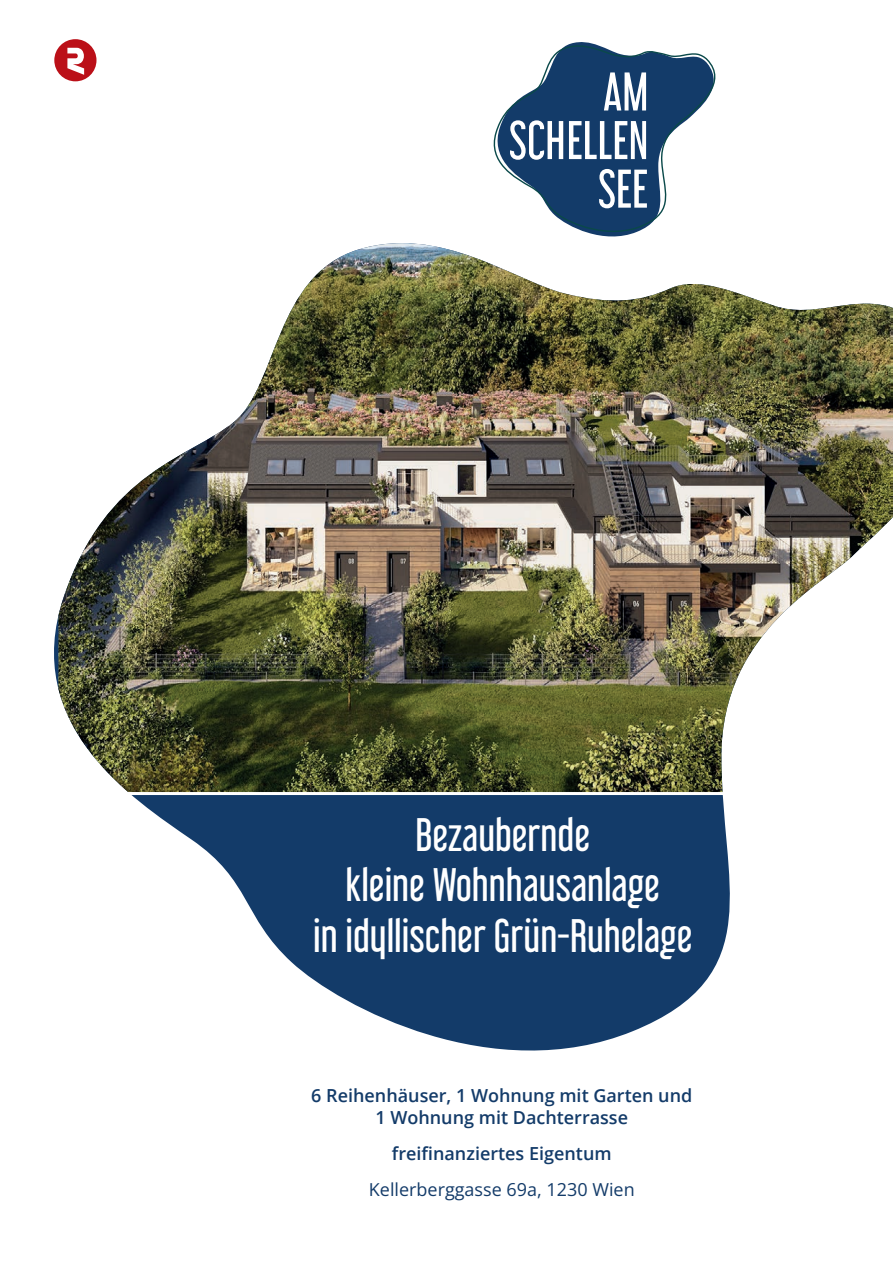
<style>
.page{position:relative;width:893px;height:1263px;background:#fff}
.page>*{position:absolute;margin:0;border:0;box-sizing:border-box;transform-origin:0 0}
.t1{font:42px/50.4px "Libel Suit Rg";color:#fff;text-align:center}
.t2{font:600 18px/22.5px "Open Sans";color:#133b69;text-align:center}
.t3{font:18px "Open Sans";color:#133b69}
</style>
<div class="page">
<svg style="left:54px;top:618px;width:676px;height:433px;fill:#133b69"></svg>
<img style="left:58px;top:243px;width:835px;height:550px">
<svg style="left:490px;top:243px;width:237px;height:2px"></svg>
<svg style="left:493px;top:42px;width:223px;height:195px"></svg>
<hr style="left:77px;top:792px;width:667px;height:3px;background:#fff">
<svg style="left:54px;top:39px;width:42px;height:43px"></svg>
<h1 class="t1" style="left:313px;top:804px;width:381px">Bezaubernde<br>kleine Wohnhausanlage<br>in idyllischer Grün-Ruhelage</h1>
<p class="t2" style="left:311px;top:1084px;width:383px">6 Reihenhäuser, 1 Wohnung mit Garten und<br>1 Wohnung mit Dachterrasse</p>
<p class="t2" style="left:392px;top:1142px;width:221px">freifinanziertes Eigentum</p>
<p class="t3" style="left:369px;top:1177px;width:267px">Kellerberggasse 69a, 1230 Wien</p>
</div>
